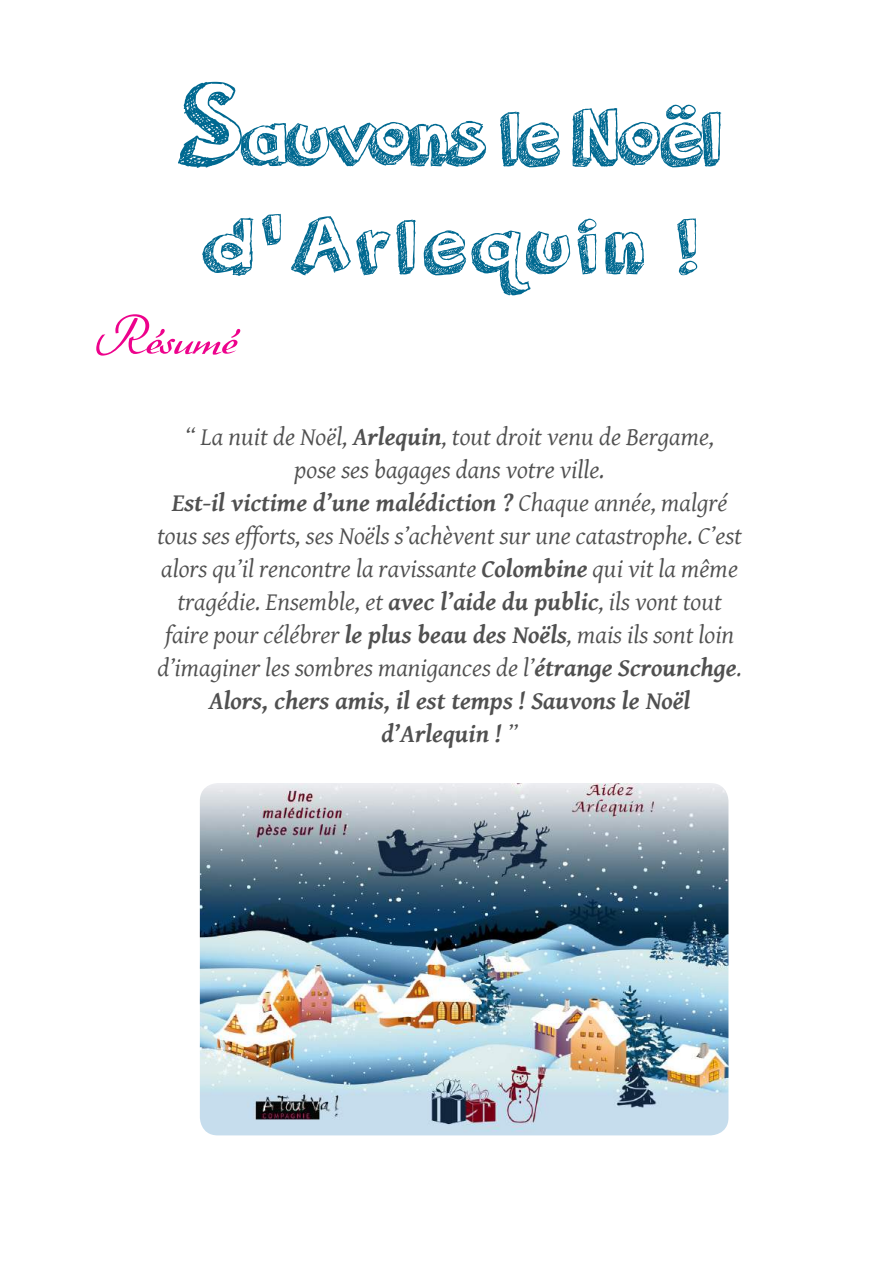
<style>
.page{position:relative;width:893px;height:1263px;background:#fff}
.page>*{position:absolute;margin:0;border:0;box-sizing:border-box;transform-origin:0 0}
.t1{font:82.5px/108px "orangejuice";color:#006991}
.t2{font:52.5px "Arabella";color:#ed028c}
.t3{font:italic 25.5px/33px "Gentium Basic";color:#505050;text-align:center}
.s1{font-size:115.5px}
.s2{font-weight:700}
</style>
<div class="page">
<img style="left:200px;top:783px;width:528px;height:352px">
<h1 class="t1" style="left:179px;top:81px;width:543px"><span class="s1">S</span>auvons le Noël d'Arlequin !</h1>
<h2 class="t2" style="left:93px;top:303px;width:145px">Résumé</h2>
<p class="t3" style="left:157px;top:419px;width:586px">“ La nuit de Noël, <span class="s2">Arlequin</span>, tout droit venu de Bergame,<br>pose ses bagages dans votre ville.<br><span class="s2">Est-il victime d’une malédiction ?</span> Chaque année, malgré tous ses efforts, ses Noëls s’achèvent sur une catastrophe. C’est alors qu’il rencontre la ravissante <span class="s2">Colombine</span> qui vit la même tragédie. Ensemble, et <span class="s2">avec l’aide du public</span>, ils vont tout faire pour célébrer <span class="s2">le plus beau des Noëls</span>, mais ils sont loin d’imaginer les sombres manigances de l’<span class="s2">étrange Scrounchge</span>.<br><span class="s2">Alors, chers amis, il est temps ! Sauvons le Noël d’Arlequin !</span> ”</p>
</div>
